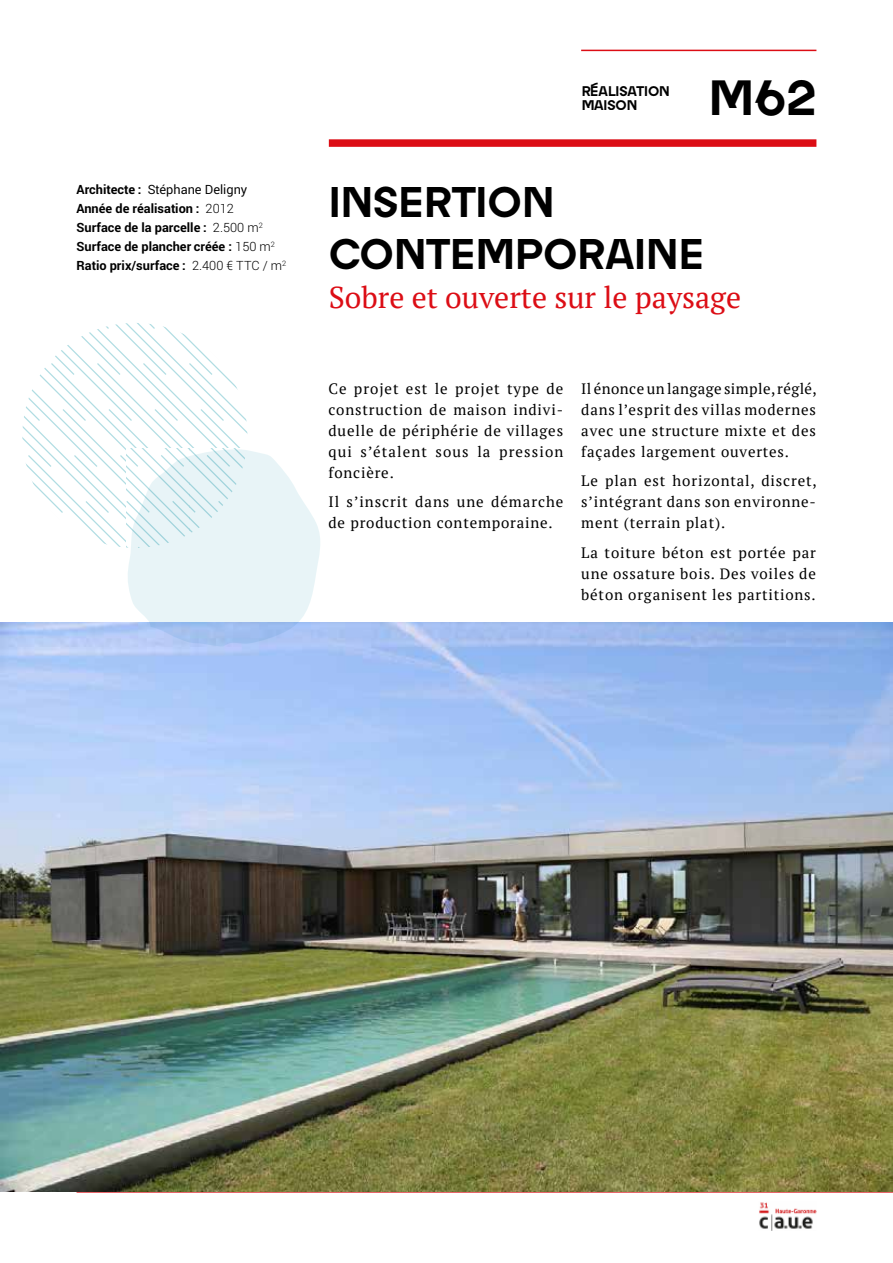
<style>
.page{position:relative;width:893px;height:1263px;background:#fff}
.page>*{position:absolute;margin:0;border:0;box-sizing:border-box;transform-origin:0 0}
.t1{font:45px "versatil";color:#000}
.t2{font:39px/52.5px "versatil";color:#000}
.t3{font:30px "PT Serif";color:#dc0d15}
.t4{font:15px/21px "PT Serif";letter-spacing:.055em;color:#000;text-align:justify}
.t5{font:700 12.75px/19.2px "Roboto";color:#000}
.t6{font:12.75px/14px "versatil";color:#000}
.s1{font-weight:400}
.s2{font-weight:300}
</style>
<div class="page">
<hr style="left:77px;top:1191px;width:816px;height:1px;background:#dc0d15">
<img style="left:759px;top:1202px;width:57px;height:29px">
<div style="left:329px;top:139px;width:487px;height:8px;background:#dc0d15"></div>
<hr style="left:581px;top:50px;width:235px;height:1px;background:#dc0d15">
<svg style="left:22px;top:323px;width:225px;height:225px"></svg>
<img style="left:0;top:623px;width:893px;height:568px">
<svg style="left:127px;top:448px;width:195px;height:199px"></svg>
<p class="t5" style="left:77px;top:179px;width:211px">Architecte : <span class="s1">Stéphane Deligny<br></span>Année de réalisation : <span class="s2">2012<br></span>Surface de la parcelle : <span class="s2">2.500 m</span><sup>2<br></sup>Surface de plancher créée : <span class="s2">150 m</span><sup>2<br></sup>Ratio prix/surface : <span class="s2">2.400 € TTC / m</span><sup>2</sup></p>
<p class="t6" style="left:581px;top:83px;width:90px">RÉALISATION<br>MAISON</p>
<h1 class="t1" style="left:709px;top:68px;width:109px">M62</h1>
<h2 class="t2" style="left:329px;top:173px;width:377px">INSERTION<br>CONTEMPORAINE</h2>
<h3 class="t3" style="left:329px;top:278px;width:414px">Sobre et ouverte sur le paysage</h3>
<p class="t4" style="left:328px;top:378px;width:236px">Ce projet est le projet type de construction de maison indivi&shy;duelle de périphérie de villages qui s’étalent sous la pression foncière.</p>
<p class="t4" style="left:328px;top:491px;width:236px">Il s’inscrit dans une démarche de production contemporaine.</p>
<p class="t4" style="left:581px;top:378px;width:237px">Il énonce un langage simple, réglé, dans l’esprit des villas modernes avec une structure mixte et des façades largement ouvertes.</p>
<p class="t4" style="left:581px;top:470px;width:237px">Le plan est horizontal, discret, s’intégrant dans son environne&shy;ment (terrain plat).</p>
<p class="t4" style="left:581px;top:542px;width:236px">La toiture béton est portée par une ossature bois. Des voiles de béton organisent les partitions.</p>
</div>
